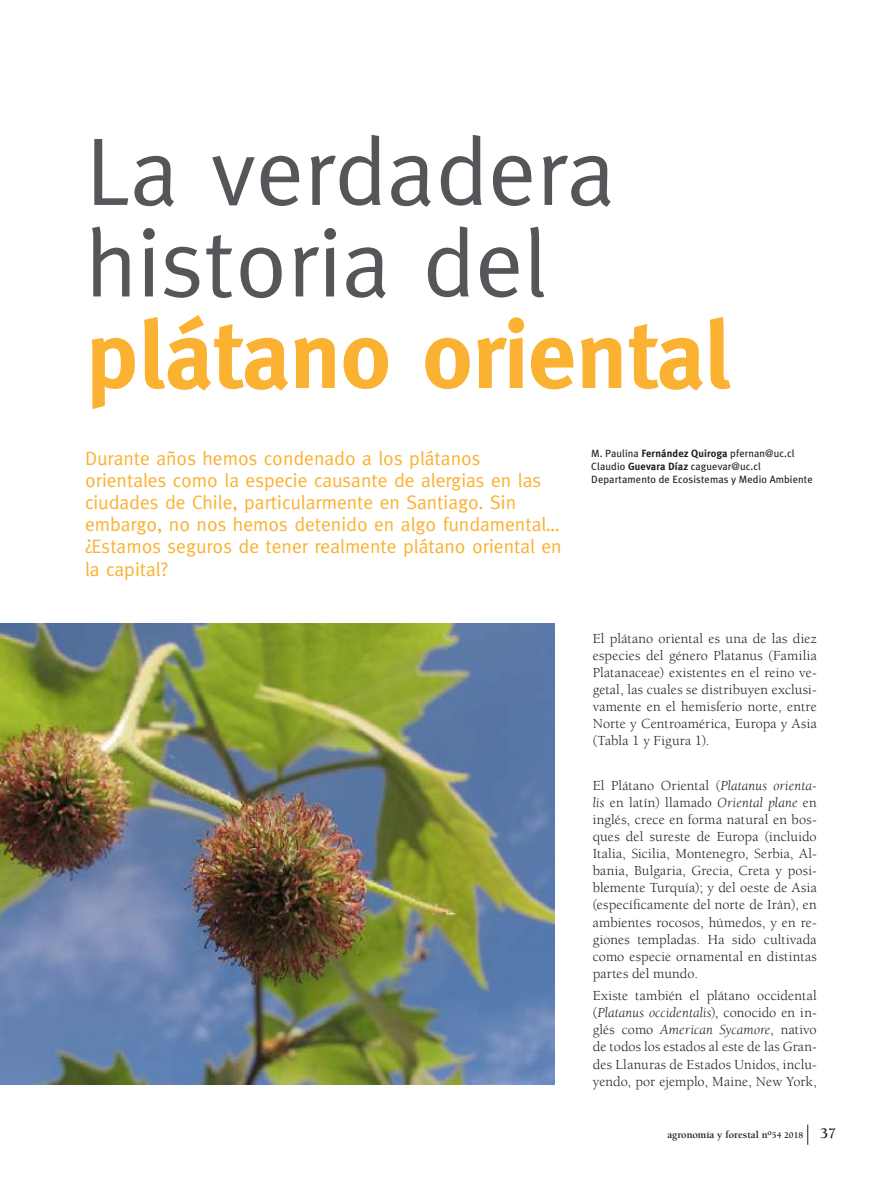
<style>
.page{position:relative;width:893px;height:1191px;background:#fff}
.page>*{position:absolute;margin:0;border:0;box-sizing:border-box;transform-origin:0 0}
.t1{font:96px/91.5px "Meta";color:#55565a}
.t2{font:700 96px "Meta";color:#fbb131}
.t3{font:19.5px/22.2px "Meta";color:#fbb131}
.t4{font:14.25px/17.1px "Berkeley";letter-spacing:.01em;color:#231f20;text-align:justify}
.t5{font:10.5px/12.6px "Meta Plus";letter-spacing:.01em;color:#231f20}
.t6{font:700 10.5px "Berkeley";color:#231f20}
.s1{font-weight:700}
.s2{font-style:italic}
.s3{font-size:9px}
.s4{font-size:15px}
</style>
<div class="page">
<svg style="left:807px;top:1124px;width:1px;height:20px"></svg>
<img style="left:0;top:623px;width:554px;height:461px">
<h1 class="t1" style="left:86px;top:125px;width:531px">La verdadera historia del</h1>
<h1 class="t2" style="left:86px;top:299px;width:646px">plátano oriental</h1>
<p class="t3" style="left:85px;top:446px;width:478px">Durante años hemos condenado a los plátanos orientales como la especie causante de alergias en las ciudades de Chile, particularmente en Santiago. Sin embargo, no nos hemos detenido en algo fundamental… ¿Estamos seguros de tener realmente plátano oriental en la capital?</p>
<p class="t5" style="left:591px;top:447px;width:223px">M. Paulina <span class="s1">Fernández Quiroga</span> pfernan@uc.cl<br>Claudio <span class="s1">Guevara Díaz</span> caguevar@uc.cl<br>Departamento de Ecosistemas y Medio Ambiente</p>
<p class="t4" style="left:593px;top:630px;width:225px">El plátano oriental es una de las diez especies del género Platanus (Familia Platanaceae) existentes en el reino ve&shy;getal, las cuales se distribuyen exclusi&shy;vamente en el hemisferio norte, entre Norte y Centroamérica, Europa y Asia (Tabla 1 y Figura 1).</p>
<p class="t4" style="left:593px;top:777px;width:225px">El Plátano Oriental (<span class="s2">Platanus orienta&shy;lis</span> en latín) llamado <span class="s2">Oriental plane</span> en inglés, crece en forma natural en bos&shy;ques del sureste de Europa (incluido Italia, Sicilia, Montenegro, Serbia, Al&shy;bania, Bulgaria, Grecia, Creta y posi&shy;blemente Turquía); y del oeste de Asia (específicamente del norte de Irán), en ambientes rocosos, húmedos, y en re&shy;giones templadas. Ha sido cultivada como especie ornamental en distintas partes del mundo.</p>
<p class="t4" style="left:593px;top:987px;width:225px">Existe también el plátano occidental (<span class="s2">Platanus occidentalis</span>), conocido en in&shy;glés como <span class="s2">American Sycamore</span>, nativo de todos los estados al este de las Gran&shy;des Llanuras de Estados Unidos, inclu&shy;yendo, por ejemplo, Maine, New York,</p>
<p class="t6" style="left:667px;top:1129px;width:170px">agronomía y forestal n<sup>o</sup><span class="s3">54 2018</span> <span class="s4">37</span></p>
</div>
